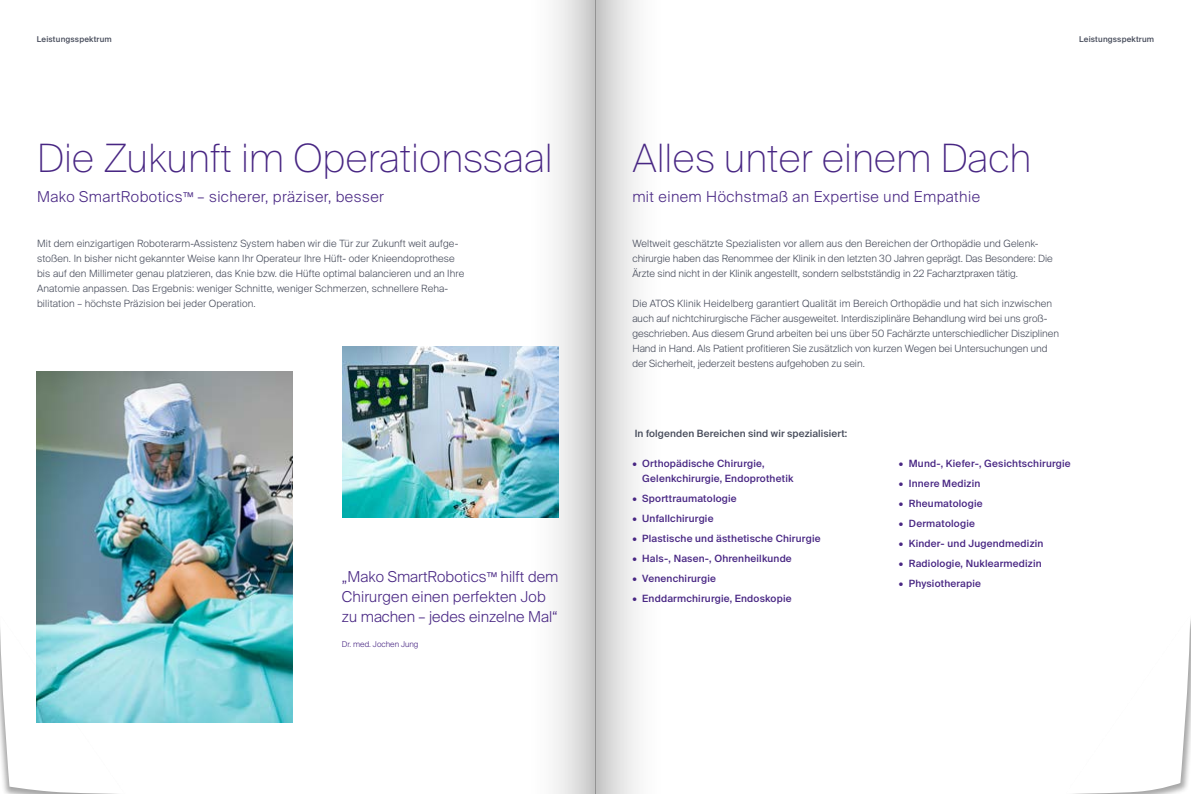
<style>
.page{position:relative;width:1191px;height:794px;background:#fff}
.page>*{position:absolute;margin:0;border:0;box-sizing:border-box;transform-origin:0 0}
.t1{font:100 39px "Suisse Intl";color:#482683}
.t2{font:300 15px "Suisse Intl";letter-spacing:.025em;color:#482683}
.t3{font:300 15px/20px "Suisse Intl";letter-spacing:.005em;color:#482683}
.t4{font:300 10px/15px "Suisse Intl";letter-spacing:.01em;color:#464b5a}
.t5{font:500 10px/15px "Suisse Intl";letter-spacing:.02em;color:#482683}
.t6{font:500 10px "Suisse Intl";letter-spacing:.01em;color:#464b5a}
.t7{font:500 8px "Suisse Intl";letter-spacing:.02em;color:#464b5a}
.t8{font:300 8px "Suisse Intl";color:#482683}
.s1{font-size:12px}
</style>
<div class="page">
<svg style="left:0;top:615px;width:125px;height:179px"></svg>
<svg style="left:1074px;top:629px;width:116px;height:165px"></svg>
<div style="left:595px;top:0;width:85px;height:794px;background:linear-gradient(to right,#cfcfcf,#fff)"></div>
<div style="left:510px;top:0;width:85px;height:794px;background:linear-gradient(to right,#fff,#d2d2d2)"></div>
<img style="left:342px;top:347px;width:216px;height:170px">
<img style="left:37px;top:372px;width:255px;height:350px">
<p class="t7" style="left:37px;top:34px;width:76px">Leistungsspektrum</p>
<p class="t7" style="left:1079px;top:34px;width:76px">Leistungsspektrum</p>
<h1 class="t1" style="left:37px;top:136px;width:517px">Die Zukunft im Operationssaal</h1>
<h2 class="t2" style="left:37px;top:188px;width:348px">Mako SmartRobotics<span class="s1">™</span> – sicherer, präziser, besser</h2>
<p class="t4" style="left:37px;top:236px;width:429px">Mit dem einzigartigen Roboterarm-Assistenz System haben wir die Tür zur Zukunft weit aufge&shy;stoßen. In bisher nicht gekannter Weise kann Ihr Operateur Ihre Hüft- oder Knieendoprothese bis auf den Millimeter genau platzieren, das Knie bzw. die Hüfte optimal balancieren und an Ihre Anatomie anpassen. Das Ergebnis: weniger Schnitte, weniger Schmerzen, schnellere Reha&shy;bilitation – höchste Präzision bei jeder Operation.</p>
<h2 class="t3" style="left:342px;top:567px;width:218px">„Mako SmartRobotics<span class="s1">™</span> hilft dem<br>Chirurgen einen perfekten Job zu machen – jedes einzelne Mal“</h2>
<p class="t8" style="left:342px;top:639px;width:78px">Dr. med. Jochen Jung</p>
<h1 class="t1" style="left:632px;top:136px;width:400px">Alles unter einem Dach</h1>
<h2 class="t2" style="left:632px;top:188px;width:349px">mit einem Höchstmaß an Expertise und Empathie</h2>
<p class="t4" style="left:632px;top:236px;width:422px">Weltweit geschätzte Spezialisten vor allem aus den Bereichen der Orthopädie und Gelenk&shy;chirurgie haben das Renommee der Klinik in den letzten 30 Jahren geprägt. Das Besondere: Die<br>Ärzte sind nicht in der Klinik angestellt, sondern selbstständig in 22 Facharztpraxen tätig.</p>
<p class="t4" style="left:632px;top:296px;width:428px">Die ATOS Klinik Heidelberg garantiert Qualität im Bereich Orthopädie und hat sich inzwischen auch auf nichtchirurgische Fächer ausgeweitet. Interdisziplinäre Behandlung wird bei uns groß&shy;geschrieben. Aus diesem Grund arbeiten bei uns über 50 Fachärzte unterschiedlicher Disziplinen Hand in Hand. Als Patient profitieren Sie zusätzlich von kurzen Wegen bei Untersuchungen und der Sicherheit, jederzeit bestens aufgehoben zu sein.</p>
<p class="t6" style="left:635px;top:428px;width:214px">In folgenden Bereichen sind wir spezialisiert:</p>
<p class="t5" style="left:642px;top:456px;width:153px;text-indent:-10px">• Orthopädische Chirurgie,<br>Gelenkchirurgie, Endoprothetik</p>
<p class="t5" style="left:632px;top:491px;width:106px">• Sporttraumatologie</p>
<p class="t5" style="left:632px;top:511px;width:83px">• Unfallchirurgie</p>
<p class="t5" style="left:632px;top:531px;width:190px">• Plastische und ästhetische Chirurgie</p>
<p class="t5" style="left:632px;top:551px;width:161px">• Hals-, Nasen-, Ohrenheilkunde</p>
<p class="t5" style="left:632px;top:571px;width:85px">• Venenchirurgie</p>
<p class="t5" style="left:632px;top:591px;width:161px">• Enddarmchirurgie, Endoskopie</p>
<p class="t5" style="left:899px;top:456px;width:173px">• Mund-, Kiefer-, Gesichtschirurgie</p>
<p class="t5" style="left:899px;top:476px;width:83px">• Innere Medizin</p>
<p class="t5" style="left:899px;top:496px;width:85px">• Rheumatologie</p>
<p class="t5" style="left:899px;top:516px;width:77px">• Dermatologie</p>
<p class="t5" style="left:899px;top:536px;width:146px">• Kinder- und Jugendmedizin</p>
<p class="t5" style="left:899px;top:556px;width:144px">• Radiologie, Nuklearmedizin</p>
<p class="t5" style="left:899px;top:576px;width:83px">• Physiotherapie</p>
</div>
